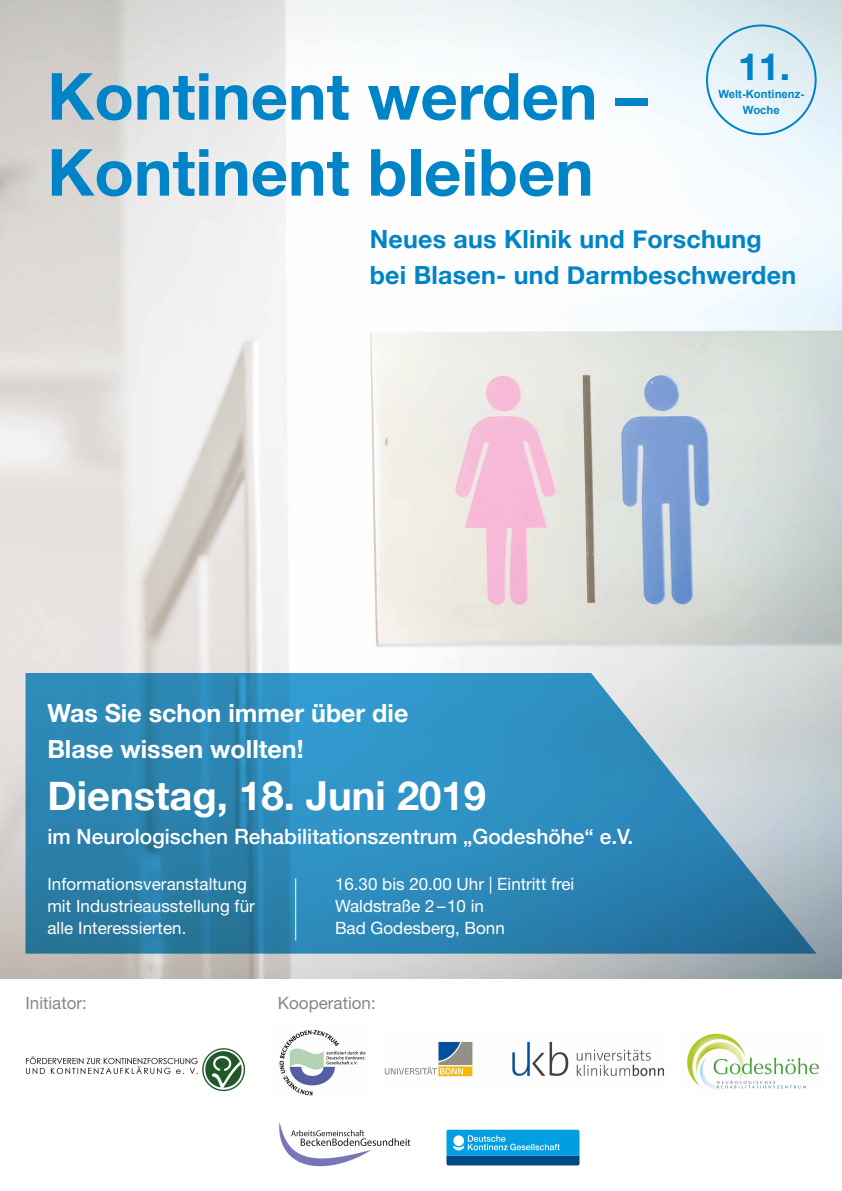
<style>
.page{position:relative;width:842px;height:1191px;background:#fff}
.page>*{position:absolute;margin:0;border:0;box-sizing:border-box;transform-origin:0 0}
.t1{font:700 65px/76px "Helvetica Neue";color:#0084c8}
.t2{font:700 40px "Helvetica Neue";color:#fff}
.t3{font:700 37.3px "Helvetica Neue";color:#0084c8}
.t4{font:700 25px/36px "Helvetica Neue";letter-spacing:.01em;color:#0084c8}
.t5{font:700 25px/36px "Helvetica Neue";color:#fff}
.t6{font:500 21px "Helvetica Neue";color:#fff}
.t7{font:17px/22px "Helvetica Neue LT Std";letter-spacing:.005em;color:#fff}
.t8{font:17px "Helvetica Neue LT Std";color:#878787}
.t9{font:700 11.3px/15.6px "Arial";color:#0084c8;text-align:center}
</style>
<div class="page">
<img style="left:0;top:0;width:842px;height:978px">
<svg style="left:26px;top:673px;width:790px;height:280px;background:#4291ba"></svg>
<img style="left:25px;top:1048px;width:221px;height:44px">
<img style="left:384px;top:1041px;width:280px;height:36px">
<img style="left:279px;top:1122px;width:132px;height:45px">
<svg style="left:446px;top:1129px;width:133px;height:36px;background:#1e94cd"></svg>
<img style="left:279px;top:1030px;width:87px;height:66px">
<img style="left:687px;top:1033px;width:133px;height:57px">
<hr style="left:295px;top:878px;width:1px;height:62px;background:#fff">
<div style="left:706px;top:25px;width:111px;height:110px;border:2px solid #0084c8;border-radius:50%"></div>
<h3 class="t3" style="left:738px;top:37px;width:53px">11.</h3>
<h1 class="t1" style="left:47px;top:60px;width:602px">Kontinent werden –<br>Kontinent bleiben</h1>
<h3 class="t4" style="left:370px;top:222px;width:428px">Neues aus Klinik und Forschung bei Blasen- und Darmbeschwerden</h3>
<p class="t9" style="left:718px;top:87px;width:87px">Welt-Kontinenz-<br>Woche</p>
<h3 class="t5" style="left:47px;top:695px;width:363px">Was Sie schon immer über die<br>Blase wissen wollten!</h3>
<h2 class="t2" style="left:47px;top:764px;width:440px">Dienstag, 18. Juni 2019</h2>
<p class="t6" style="left:47px;top:819px;width:587px">im Neurologischen Rehabilitationszentrum „Godeshöhe“ e.V.</p>
<p class="t7" style="left:47px;top:873px;width:209px">Informationsveranstaltung mit Industrieausstellung für alle Interessierten.</p>
<p class="t7" style="left:335px;top:873px;width:241px">16.30 bis 20.00 Uhr | Eintritt frei<br>Waldstraße 2 –10 in<br>Bad Godesberg, Bonn</p>
<p class="t8" style="left:26px;top:993px;width:63px">Initiator:</p>
<p class="t8" style="left:278px;top:993px;width:99px">Kooperation:</p>
</div>
